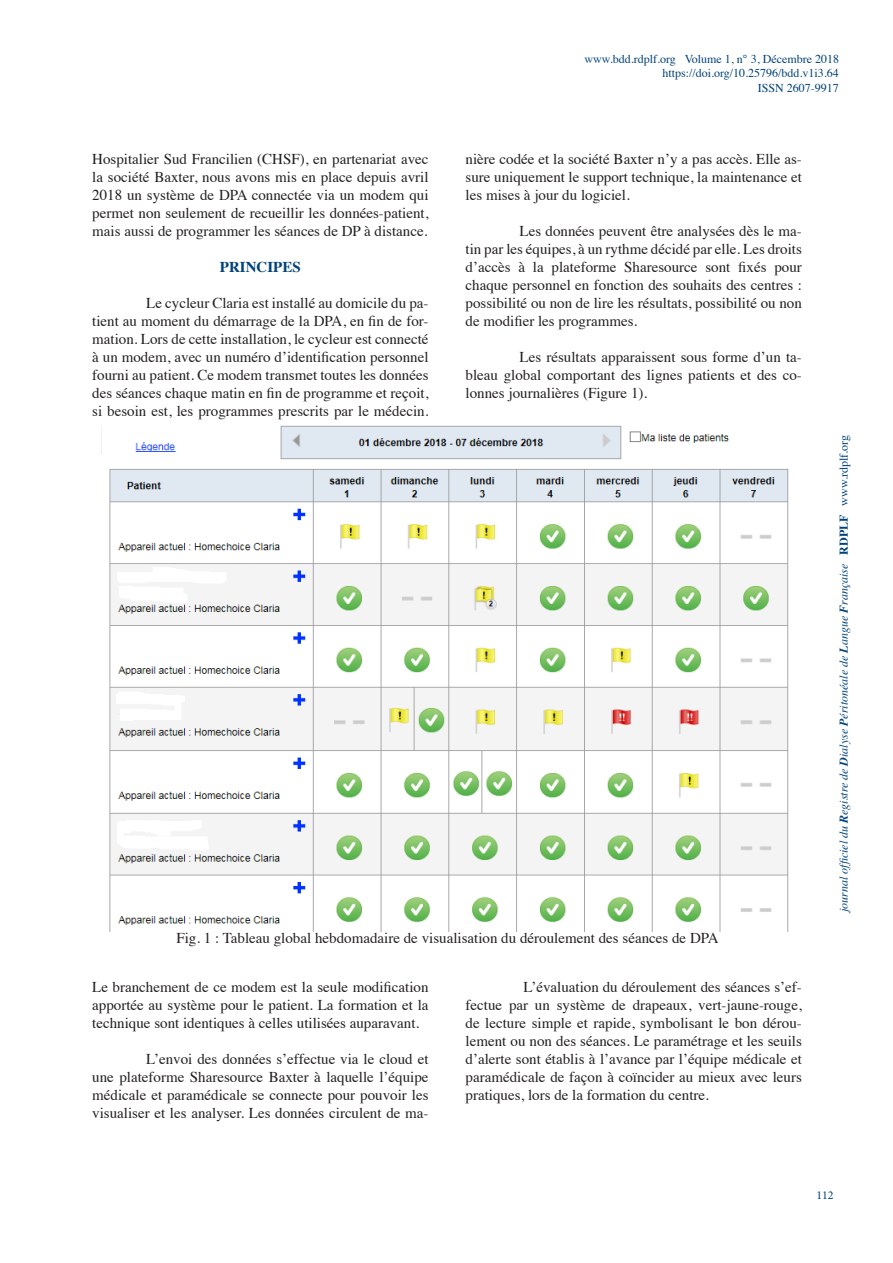
<style>
.page{position:relative;width:893px;height:1263px;background:#fff}
.page>*{position:absolute;margin:0;border:0;box-sizing:border-box;transform-origin:0 0}
.t1{font:15px/18px "Times";color:#231f20;text-align:justify}
.t2{font:700 15px "Times";color:#004279}
.t3{font:12px "Times";color:#004279}
.t4{font:italic 12px "Times";color:#004279}
.t5{font:12px "Minion Pro";color:#004279}
.s1{font-weight:700}
.s2{font-weight:700;font-style:normal}
.s3{font-style:normal}
</style>
<div class="page">
<img style="left:109px;top:425px;width:680px;height:506px">
<p class="t1" style="left:92px;top:149px;width:338px">Hospitalier Sud Francilien (CHSF), en partenariat avec la société Baxter, nous avons mis en place depuis avril 2018 un système de DPA connectée via un modem qui permet non seulement de recueillir les données-patient, mais aussi de programmer les séances de DP à distance.</p>
<p class="t2" style="left:220px;top:253px;width:82px">PRINCIPES</p>
<p class="t1" style="left:92px;top:293px;width:338px;text-indent:54px">Le cycleur Claria est installé au domicile du pa&shy;tient au moment du démarrage de la DPA, en fin de for&shy;mation. Lors de cette installation, le cycleur est connecté à un modem, avec un numéro d’identification personnel fourni au patient. Ce modem transmet toutes les données des séances chaque matin en fin de programme et reçoit, si besoin est, les programmes prescrits par le médecin.</p>
<p class="t3" style="left:585px;top:48px;width:256px">www.bdd.rdplf.org Volume 1, n° 3, Décembre 2018</p>
<p class="t3" style="left:662px;top:62px;width:178px">https://doi.org/10.25796/bdd.v1i3.64</p>
<p class="t3" style="left:758px;top:77px;width:82px">ISSN 2607-9917</p>
<p class="t1" style="left:466px;top:149px;width:338px">nière codée et la société Baxter n’y a pas accès. Elle as&shy;sure uniquement le support technique, la maintenance et les mises à jour du logiciel.</p>
<p class="t1" style="left:466px;top:221px;width:338px;text-indent:54px">Les données peuvent être analysées dès le ma&shy;tin par les équipes, à un rythme décidé par elle. Les droits d’accès à la plateforme Sharesource sont fixés pour chaque personnel en fonction des souhaits des centres : possibilité ou non de lire les résultats, possibilité ou non de modifier les programmes.</p>
<p class="t1" style="left:466px;top:347px;width:338px;text-indent:54px">Les résultats apparaissent sous forme d’un ta&shy;bleau global comportant des lignes patients et des co&shy;lonnes journalières (Figure 1).</p>
<p class="t4" style="left:833px;top:912px;width:478px;rotate:-90deg">journal officiel du <span class="s1">R</span>egistre de <span class="s1">D</span>ialyse <span class="s1">P</span>éritonéale de <span class="s1">L</span>angue <span class="s1">F</span>rançaise <span class="s2">RDPLF</span> <span class="s3">www.rdplf.org</span></p>
<p class="t1" style="left:176px;top:927px;width:544px">Fig. 1 : Tableau global hebdomadaire de visualisation du déroulement des séances de DPA</p>
<p class="t1" style="left:92px;top:977px;width:338px">Le branchement de ce modem est la seule modification apportée au système pour le patient. La formation et la technique sont identiques à celles utilisées auparavant.</p>
<p class="t1" style="left:92px;top:1049px;width:338px;text-indent:54px">L’envoi des données s’effectue via le cloud et une plateforme Sharesource Baxter à laquelle l’équipe médicale et paramédicale se connecte pour pouvoir les visualiser et les analyser. Les données circulent de ma-</p>
<p class="t1" style="left:466px;top:977px;width:338px;text-indent:58px">L’évaluation du déroulement des séances s’ef&shy;fectue par un système de drapeaux, vert-jaune-rouge, de lecture simple et rapide, symbolisant le bon dérou&shy;lement ou non des séances. Le paramétrage et les seuils d’alerte sont établis à l’avance par l’équipe médicale et paramédicale de façon à coïncider au mieux avec leurs pratiques, lors de la formation du centre.</p>
<p class="t5" style="left:816px;top:1187px;width:19px">112</p>
</div>
